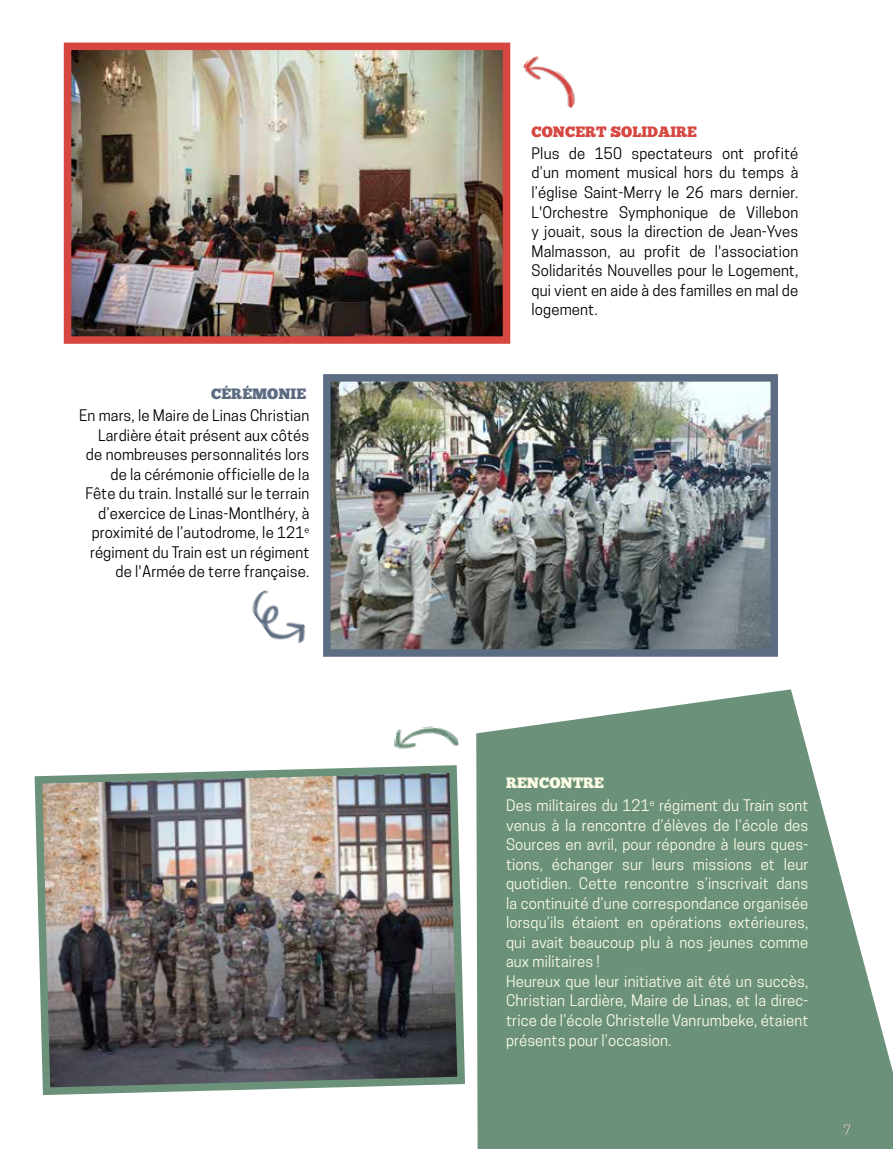
<style>
.page{position:relative;width:893px;height:1149px;background:#fff}
.page>*{position:absolute;margin:0;border:0;box-sizing:border-box;transform-origin:0 0}
.t1{font:15px/19.5px "Cooper Hewitt";letter-spacing:.01em;color:#000;text-align:right}
.t2{font:15px/19.5px "Cooper Hewitt";letter-spacing:.01em;color:#fcfce4}
.t3{font:15px "Chunk Five";color:#d74741}
.t4{font:15px "Chunk Five";color:#5c6c83}
.t5{font:15px "Chunk Five";color:#fcfce4}
.t6{font:13.5px "Cooper Hewitt";color:#fcfce4}
</style>
<div class="page">
<svg style="left:476px;top:689px;width:417px;height:459px;background:#7fa08c"></svg>
<img style="left:332px;top:383px;width:437px;height:264px">
<div style="left:323px;top:374px;width:455px;height:282px;border:8px solid #5c6c83"></div>
<img style="left:34px;top:765px;width:431px;height:331px">
<img style="left:73px;top:52px;width:428px;height:283px">
<div style="left:64px;top:43px;width:446px;height:301px;border:8px solid #d74741"></div>
<img style="left:394px;top:726px;width:64px;height:23px">
<img style="left:522px;top:56px;width:53px;height:52px">
<img style="left:252px;top:590px;width:54px;height:54px">
<p class="t4" style="left:211px;top:384px;width:96px">CÉRÉMONIE</p>
<p class="t1" style="left:79px;top:405px;width:232px">En mars, le Maire de Linas Christian Lardière était présent aux côtés de nombreuses personnalités lors de la cérémonie officielle de la Fête du train. Installé sur le terrain d’exercice de Linas-Montlhéry, à proximité de l’autodrome, le 121<sup>e </sup>régiment du Train est un régiment de l'Armée de terre française.</p>
<p class="t3" style="left:531px;top:123px;width:167px">CONCERT SOLIDAIRE</p>
<p class="t1" style="left:531px;top:143px;width:268px;text-align:justify">Plus de 150 spectateurs ont profité d’un moment musical hors du temps à l’église Saint-Merry le 26 mars dernier.<br>L'Orchestre Symphonique de Villebon y jouait, sous la direction de Jean-Yves Malmasson, au profit de l'association Solidarités Nouvelles pour le Logement, qui vient en aide à des familles en mal de logement.</p>
<p class="t5" style="left:506px;top:773px;width:100px">RENCONTRE</p>
<p class="t2" style="left:506px;top:795px;width:304px">Des militaires du 121<sup>e</sup> régiment du Train sont venus à la rencontre d’élèves de l’école des Sources en avril, pour répondre à leurs ques&shy;tions, échanger sur leurs missions et leur quotidien. Cette rencontre s’inscrivait dans la continuité d’une correspondance organisée lorsqu’ils étaient en opérations extérieures, qui avait beaucoup plu à nos jeunes comme aux militaires !<br>Heureux que leur initiative ait été un succès, Christian Lardière, Maire de Linas, et la direc&shy;trice de l’école Christelle Vanrumbeke, étaient présents pour l’occasion.</p>
<p class="t6" style="left:843px;top:1121px;width:10px">7</p>
</div>
